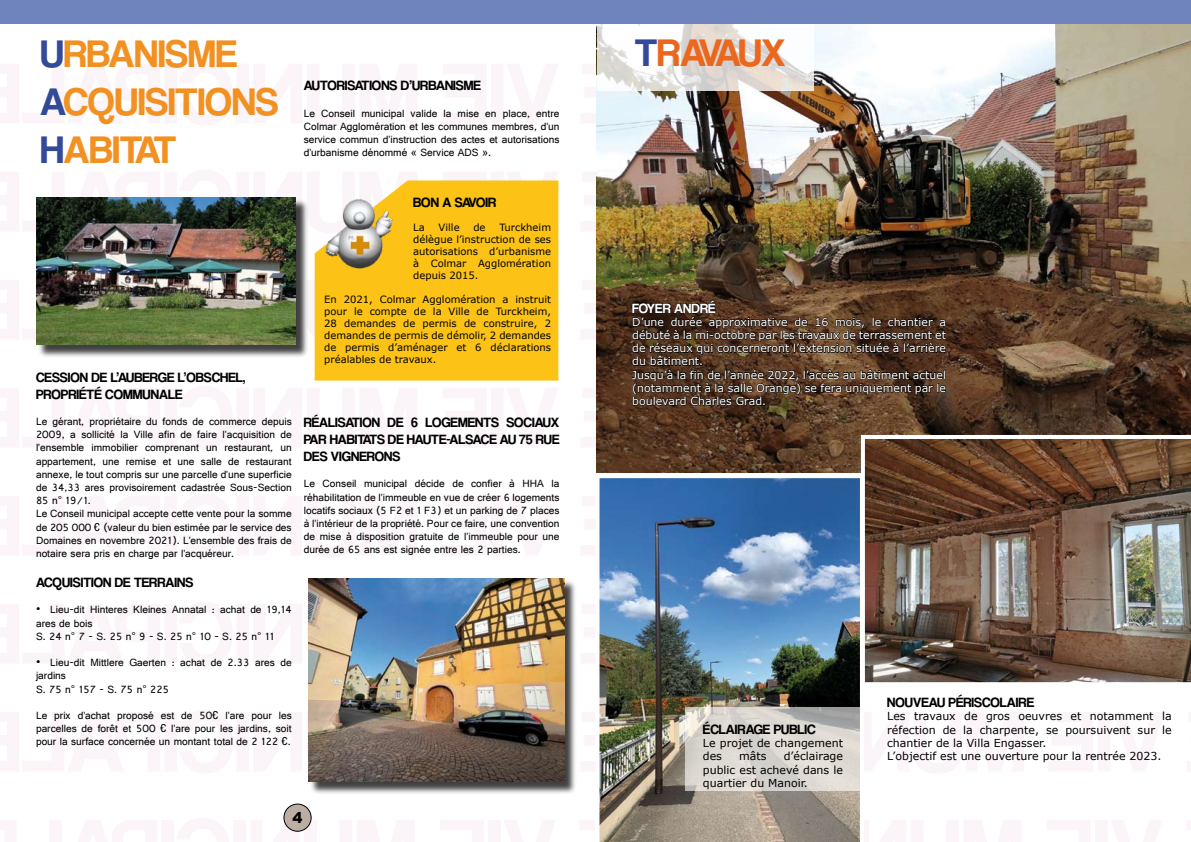
<style>
.page{position:relative;width:1191px;height:842px;background:#fff}
.page>*{position:absolute;margin:0;border:0;box-sizing:border-box;transform-origin:0 0}
.t1{font:40px/48px "Coolvetica Rg";color:#f29122}
.t2{font:40px "Coolvetica Rg";letter-spacing:-.04em;color:#ea671e}
.t3{font:14px/16.8px "Coolvetica Rg";color:#000}
.t4{font:14px "Coolvetica Rg";color:#fff}
.t5{font:11px/13.2px "Gautami";color:#000}
.t6{font:11px/13.2px "Verdana";color:#fff}
.t7{font:11px/13.2px "Verdana";color:#000}
.t8{font:10px/12px "Verdana";color:#000;text-align:justify}
.s1{color:#324a97}
</style>
<div class="page">
<svg style="left:581px;top:64px;width:15px;height:59px"></svg>
<svg style="left:0;top:62px;width:558px;height:63px"></svg>
<svg style="left:581px;top:172px;width:15px;height:59px"></svg>
<svg style="left:0;top:170px;width:559px;height:64px"></svg>
<svg style="left:0;top:278px;width:559px;height:64px"></svg>
<svg style="left:0;top:386px;width:558px;height:63px"></svg>
<svg style="left:581px;top:496px;width:14px;height:59px"></svg>
<svg style="left:0;top:494px;width:558px;height:63px"></svg>
<svg style="left:581px;top:604px;width:14px;height:59px"></svg>
<svg style="left:0;top:602px;width:309px;height:64px"></svg>
<svg style="left:1187px;top:712px;width:4px;height:59px"></svg>
<svg style="left:581px;top:712px;width:584px;height:61px"></svg>
<svg style="left:0;top:710px;width:309px;height:64px"></svg>
<div style="left:37px;top:198px;width:272px;height:160px;background:#000;opacity:.75"></div>
<img style="left:36px;top:197px;width:259px;height:148px">
<div style="left:284px;top:804px;width:27px;height:27px;background:#bdaea3;border-radius:50%"></div>
<div style="left:283px;top:803px;width:29px;height:29px;border:1px solid #000;border-radius:50%"></div>
<div style="left:315px;top:180px;width:243px;height:201px;background:#fcc215"></div>
<img style="left:314px;top:190px;width:89px;height:81px">
<div style="left:310px;top:579px;width:268px;height:216px;background:#000;opacity:.75"></div>
<img style="left:309px;top:578px;width:255px;height:204px">
<img style="left:596px;top:24px;width:595px;height:449px">
<img style="left:861px;top:435px;width:330px;height:248px">
<svg style="left:581px;top:278px;width:584px;height:172px;background:#553d2b"></svg>
<svg style="left:597px;top:24px;width:216px;height:67px"></svg>
<div style="left:0;top:0;width:1191px;height:24px;background:#6f83bc"></div>
<img style="left:595px;top:474px;width:269px;height:368px">
<svg style="left:685px;top:708px;width:175px;height:83px;background:#d7d3cd"></svg>
<h1 class="t1" style="left:40px;top:30px;width:239px"><span class="s1">U</span>RBANISME<br><span class="s1">A</span>CQUISITIONS<br><span class="s1">H</span>ABITAT</h1>
<p class="t3" style="left:304px;top:77px;width:179px">AUTORISATIONS D’URBANISME</p>
<p class="t5" style="left:304px;top:106px;width:257px;text-align:justify">Le Conseil municipal valide la mise en place, entre Colmar Agglomération et les communes membres, d’un service commun d’instruction des actes et autorisations d’urbanisme dénommé « Service ADS ».</p>
<p class="t3" style="left:36px;top:369px;width:211px">CESSION DE L’AUBERGE L’OBSCHEL,<br>PROPRIÉTÉ COMMUNALE</p>
<p class="t5" style="left:36px;top:415px;width:257px">Le gérant, propriétaire du fonds de commerce depuis 2009, a sollicité la Ville afin de faire l’acquisition de l’ensemble immobilier comprenant un restaurant, un appartement, une remise et une salle de restaurant annexe, le tout compris sur une parcelle d’une superficie de 34,33 ares provisoirement cadastrée Sous-Section 85 n° 19/1.<br>Le Conseil municipal accepte cette vente pour la somme de 205 000 € (valeur du bien estimée par le service des Domaines en novembre 2021). L’ensemble des frais de notaire sera pris en charge par l’acquéreur.</p>
<p class="t3" style="left:36px;top:574px;width:159px">ACQUISITION DE TERRAINS</p>
<p class="t5" style="left:36px;top:603px;width:257px;text-indent:14px">Lieu-dit Hinteres Kleines Annatal : achat de 19,14 ares de bois<br>S. 24 n° 7 - S. 25 n° 9 - S. 25 n° 10 - S. 25 n° 11</p>
<p class="t5" style="left:36px;top:656px;width:257px;text-indent:14px">Lieu-dit Mittlere Gaerten : achat de 2.33 ares de jardins<br>S. 75 n° 157 - S. 75 n° 225</p>
<p class="t5" style="left:36px;top:709px;width:257px;text-align:justify">Le prix d’achat proposé est de 50€ l’are pour les parcelles de forêt et 500 € l’are pour les jardins, soit pour la surface concernée un montant total de 2 122 €.</p>
<p class="t5" style="left:36px;top:603px;width:6px">•</p>
<p class="t5" style="left:36px;top:656px;width:6px">•</p>
<p class="t3" style="left:413px;top:194px;width:84px">BON A SAVOIR</p>
<p class="t8" style="left:413px;top:221px;width:13px">La</p>
<p class="t8" style="left:438px;top:221px;width:23px">Ville</p>
<p class="t8" style="left:473px;top:221px;width:14px">de</p>
<p class="t8" style="left:413px;top:221px;width:139px;text-indent:86px">Turckheim délègue l’instruction de ses autorisations d’urbanisme à Colmar Agglomération depuis 2015.</p>
<p class="t8" style="left:324px;top:293px;width:228px">En 2021, Colmar Agglomération a instruit pour le compte de la Ville de Turckheim, 28 demandes de permis de construire, 2 demandes de permis de démolir, 2 demandes de permis d’aménager et 6 déclarations préalables de travaux.</p>
<p class="t3" style="left:304px;top:414px;width:257px;text-align:justify">RÉALISATION DE 6 LOGEMENTS SOCIAUX PAR HABITATS DE HAUTE-ALSACE AU 75 RUE DES VIGNERONS</p>
<p class="t5" style="left:304px;top:477px;width:257px;text-align:justify">Le Conseil municipal décide de confier à HHA la réhabilitation de l’immeuble en vue de créer 6 logements locatifs sociaux (5 F2 et 1 F3) et un parking de 7 places à l’intérieur de la propriété. Pour ce faire, une convention de mise à disposition gratuite de l’immeuble pour une durée de 65 ans est signée entre les 2 parties.</p>
<h1 class="t2" style="left:635px;top:29px;width:152px"><span class="s1">T</span>RAVAUX</h1>
<p class="t4" style="left:632px;top:300px;width:85px">FOYER ANDRÉ</p>
<p class="t6" style="left:632px;top:315px;width:315px">D’une durée approximative de 16 mois, le chantier a débuté à la mi-octobre par les travaux de terrassement et de réseaux qui concerneront l’extension située à l’arrière du bâtiment.<br>Jusqu’à la fin de l’année 2022, l’accès au bâtiment actuel (notamment à la salle Orange) se fera uniquement par le boulevard Charles Grad.</p>
<p class="t3" style="left:703px;top:721px;width:114px">ÉCLAIRAGE PUBLIC</p>
<p class="t7" style="left:703px;top:736px;width:142px">Le projet de changement des</p>
<p class="t7" style="left:703px;top:749px;width:142px;text-align:justify;text-indent:81px">d’éclairage public est achevé dans le quartier du Manoir.</p>
<p class="t7" style="left:739px;top:749px;width:29px">mâts</p>
<p class="t3" style="left:887px;top:694px;width:148px">NOUVEAU PÉRISCOLAIRE</p>
<p class="t7" style="left:887px;top:710px;width:286px">Les travaux de gros oeuvres et notamment la réfection de la charpente, se poursuivent sur le chantier de la Villa Engasser.<br>L’objectif est une ouverture pour la rentrée 2023.</p>
</div>
